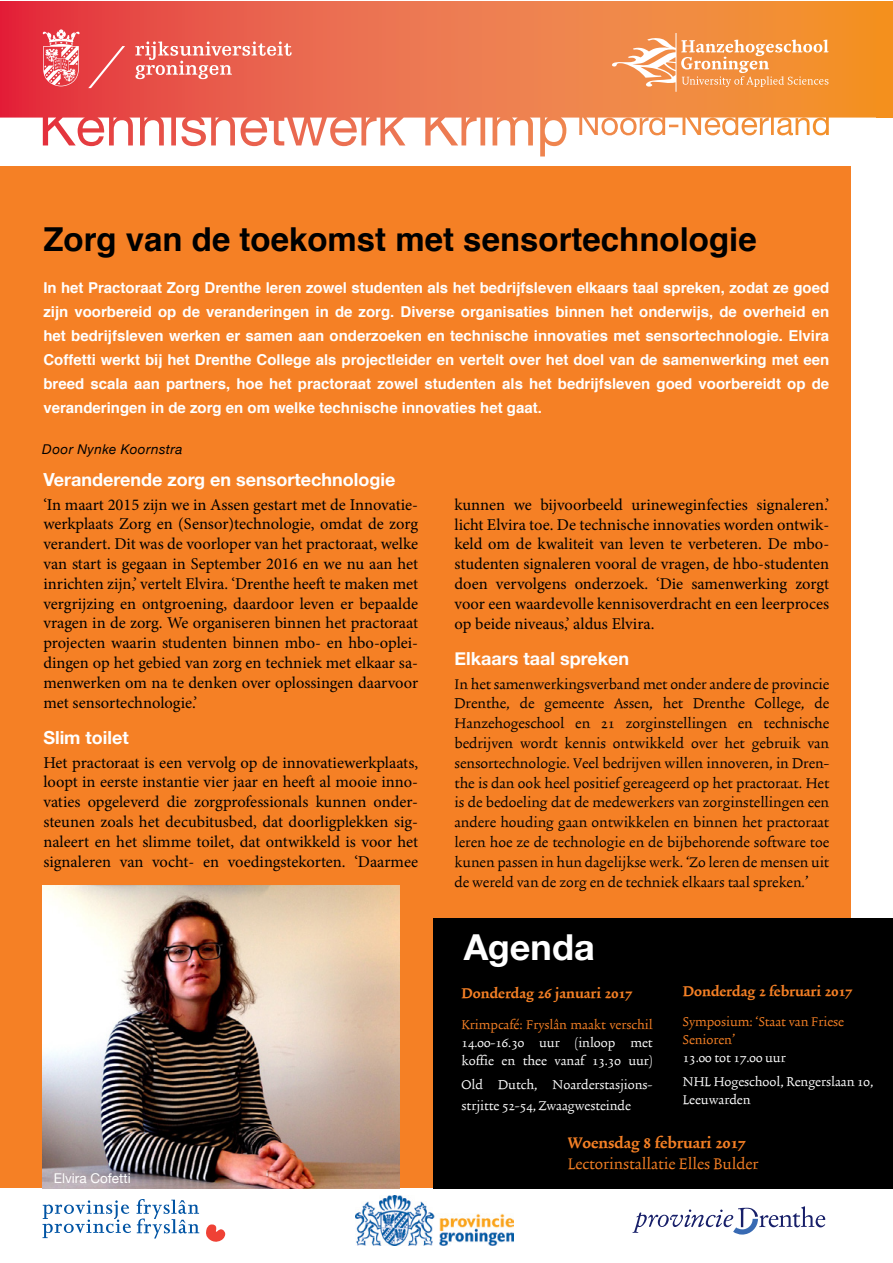
<style>
.page{position:relative;width:893px;height:1263px;background:#fff}
.page>*{position:absolute;margin:0;border:0;box-sizing:border-box;transform-origin:0 0}
.t1{font:700 36px "Helvetica Neue LT Std";color:#fff}
.t2{font:700 33px "Helvetica";color:#000}
.t3{font:700 18px "Helvetica Neue";color:#fff}
.t4{font:18px "Trinite No 2 Rom Wid";color:#f58025}
.t5{font:18px "Trinite No 2 Bol";color:#f58025}
.t6{font:16.5px/19.8px "Minion Pro";color:#000;text-align:justify}
.t7{font:16.5px/19.8px "Trinite No 2 Rom Wid";color:#000;text-align:justify}
.t8{font:16.5px "Trinite No 2 Bol";color:#f58025}
.t9{font:700 15px/24px "Helvetica";color:#fff;text-align:justify}
.t10{font:15px/18px "Trinite No 2 Rom Wid";color:#fff}
.t11{font:15px/18px "Trinite No 2 Rom Wid";color:#f58025}
.t12{font:italic 13.5px "Helvetica Neue";letter-spacing:.03em;color:#000}
.t13{font:13.5px "Helvetica Neue";color:#fff}
</style>
<div class="page">
<div style="left:0;top:166px;width:850px;height:1022px;background:#f58025"></div>
<svg style="left:0;top:1px;width:826px;height:155px"></svg>
<svg style="left:88px;top:46px;width:37px;height:42px;background:#e74f4f"></svg>
<svg style="left:43px;top:29px;width:37px;height:57px"></svg>
<svg style="left:135px;top:41px;width:157px;height:38px;background:#ec7b6e"></svg>
<div style="left:876px;top:1px;width:16px;height:117px;background:#f4901d"></div>
<svg style="left:612px;top:33px;width:216px;height:59px;background:#f3a260"></svg>
<svg style="left:137px;top:1199px;width:62px;height:39px"></svg>
<svg style="left:43px;top:1200px;width:88px;height:38px"></svg>
<svg style="left:206px;top:1224px;width:19px;height:18px"></svg>
<img style="left:355px;top:1195px;width:159px;height:50px">
<svg style="left:632px;top:1206px;width:193px;height:28px"></svg>
<img style="left:43px;top:885px;width:356px;height:303px">
<div style="left:434px;top:918px;width:458px;height:270px;background:#000"></div>
<h2 class="t2" style="left:43px;top:226px;width:715px">Zorg van de toekomst met sensortechnologie</h2>
<p class="t9" style="left:43px;top:277px;width:787px">In het Practoraat Zorg Drenthe leren zowel studenten als het bedrijfsleven elkaars taal spreken, zodat ze goed zijn voorbereid op de veranderingen in de zorg. Diverse organisaties binnen het onderwijs, de overheid en het bedrijfsleven werken er samen aan onderzoeken en technische innovaties met sensortechnologie. Elvira Coffetti werkt bij het Drenthe College als projectleider en vertelt over het doel van de samenwerking met een breed scala aan partners, hoe het practoraat zowel studenten als het bedrijfsleven goed voorbereidt op de veranderingen in de zorg en om welke technische innovaties het gaat.</p>
<p class="t12" style="left:42px;top:441px;width:142px">Door Nynke Koornstra</p>
<p class="t3" style="left:43px;top:468px;width:354px">Veranderende zorg en sensortechnologie</p>
<p class="t6" style="left:43px;top:494px;width:376px">‘In maart 2015 zijn we in Assen gestart met de Innovatie&shy;werkplaats Zorg en (Sensor)technologie, omdat de zorg verandert. Dit was de voorloper van het practoraat, welke van start is gegaan in September 2016 en we nu aan het inrichten zijn,’ vertelt Elvira. ‘Drenthe heeft te maken met vergrijzing en ontgroening, daardoor leven er bepaalde vragen in de zorg. We organiseren binnen het practoraat projecten waarin studenten binnen mbo- en hbo-oplei&shy;dingen op het gebied van zorg en techniek met elkaar sa&shy;menwerken om na te denken over oplossingen daarvoor met sensortechnologie.’</p>
<p class="t3" style="left:43px;top:726px;width:87px">Slim toilet</p>
<p class="t6" style="left:43px;top:752px;width:376px">Het practoraat is een vervolg op de innovatiewerkplaats, loopt in eerste instantie vier jaar en heeft al mooie inno&shy;vaties opgeleverd die zorgprofessionals kunnen onder&shy;steunen zoals het decubitusbed, dat doorligplekken sig&shy;naleert en het slimme toilet, dat ontwikkeld is voor het signaleren van vocht- en voedingstekorten. ‘Daarmee</p>
<p class="t13" style="left:54px;top:1170px;width:78px">Elvira Cofetti</p>
<p class="t6" style="left:455px;top:495px;width:376px">kunnen we bijvoorbeeld urineweginfecties signaleren.’ licht Elvira toe. De technische innovaties worden ontwik&shy;keld om de kwaliteit van leven te verbeteren. De mbo&shy;studenten signaleren vooral de vragen, de hbo-studenten doen vervolgens onderzoek. ‘Die samenwerking zorgt voor een waardevolle kennisoverdracht en een leerproces op beide niveaus,’ aldus Elvira.</p>
<p class="t3" style="left:455px;top:647px;width:176px">Elkaars taal spreken</p>
<p class="t7" style="left:455px;top:675px;width:376px">In het samenwerkingsverband met onder andere de provincie Drenthe, de gemeente Assen, het Drenthe College, de Hanzehogeschool en 21 zorginstellingen en technische bedrijven wordt kennis ontwikkeld over het gebruik van sensortechnologie. Veel bedrijven willen innoveren, in Dren&shy;the is dan ook heel positief gereageerd op het practoraat. Het is de bedoeling dat de medewerkers van zorginstellingen een andere houding gaan ontwikkelen en binnen het practoraat leren hoe ze de technologie en de bijbehorende software toe kunen passen in hun dagelijkse werk. ‘Zo leren de mensen uit de wereld van de zorg en de techniek elkaars taal spreken.’</p>
<h1 class="t1" style="left:464px;top:925px;width:133px">Agenda</h1>
<p class="t8" style="left:462px;top:986px;width:172px">Donderdag 26 januari 2017</p>
<p class="t11" style="left:462px;top:1016px;width:192px">Krimpcafé: Fryslân maakt verschil</p>
<p class="t10" style="left:462px;top:1034px;width:192px">14.00-16.30 uur (inloop met koffie en thee vanaf 13.30 uur)</p>
<p class="t10" style="left:462px;top:1074px;width:192px;line-height:21.6px">Old Dutch, Noarderstasjions&shy;strjitte 52-54, Zwaagwesteinde</p>
<p class="t8" style="left:683px;top:984px;width:171px">Donderdag 2 februari 2017</p>
<p class="t11" style="left:683px;top:1014px;width:163px">Symposium: ‘Staat van Friese<br>Senioren’</p>
<p class="t10" style="left:683px;top:1047px;width:192px;line-height:24px">13.00 tot 17.00 uur<br>NHL Hogeschool, Rengerslaan 10,</p>
<p class="t10" style="left:683px;top:1092px;width:69px">Leeuwarden</p>
<p class="t5" style="left:568px;top:1134px;width:180px">Woensdag 8 februari 2017</p>
<p class="t4" style="left:568px;top:1156px;width:192px">Lectorinstallatie Elles Bulder</p>
</div>
